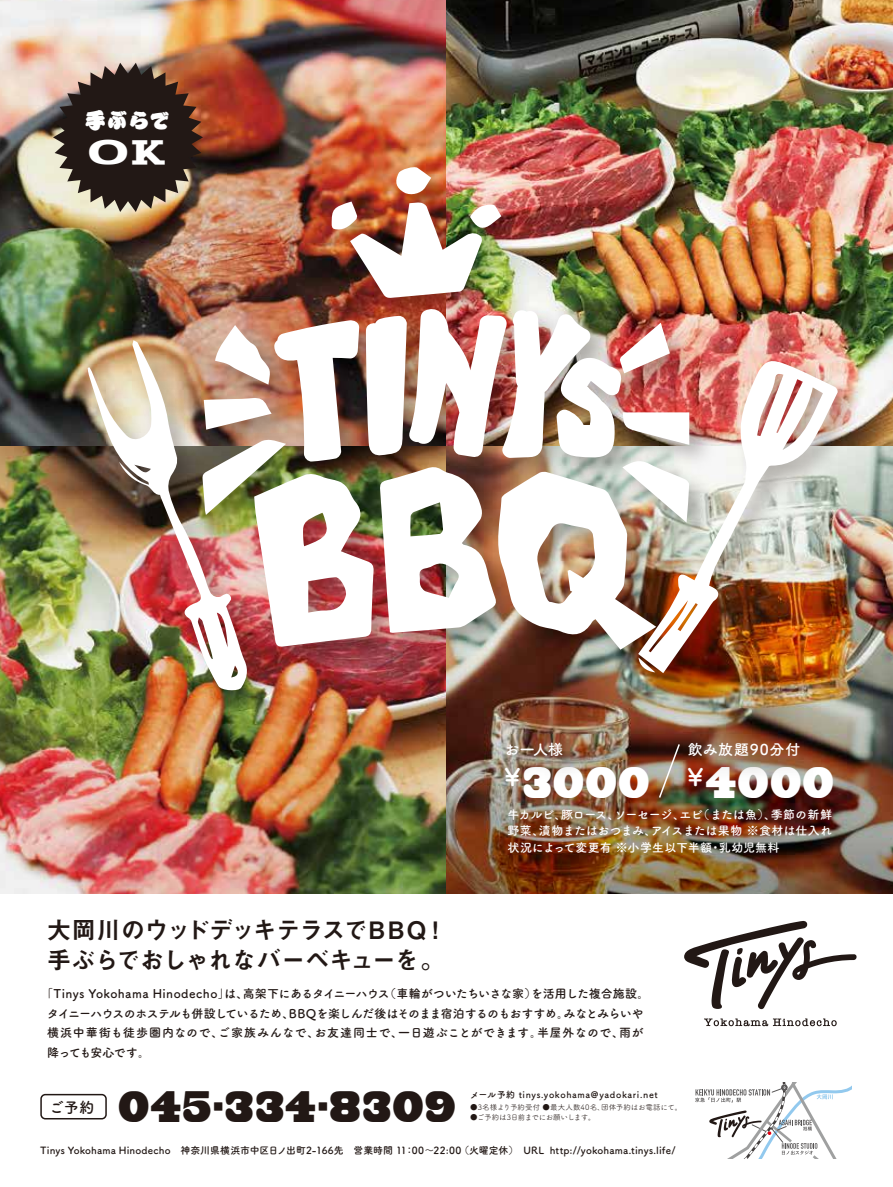
<style>
.page{position:relative;width:893px;height:1187px;background:#fff}
.page>*{position:absolute;margin:0;border:0;box-sizing:border-box;transform-origin:0 0}
.t1{font:41.25px "Blackoak Std";letter-spacing:.055em;color:#fff;scale:.5 1}
.t2{font:41.1px "Blackoak Std";letter-spacing:.06em;color:#221815;scale:.5 1}
.t3{font:38.1px "Acknowledgement";color:#fff}
.t4{font:700 24.3px "Tsuku A Rd Gothic";color:#fff}
.t5{font:24px/30px "Midashi Go Pro MB31";letter-spacing:-.02em;color:#221815}
.t6{font:21.3px "DC Kago Moji Std W12";color:#fff}
.t7{font:700 15px "Tsuku A Rd Gothic";letter-spacing:.055em;color:#fff}
.t8{font:700 15px "Tsuku A Rd Gothic";letter-spacing:.03em;color:#fff}
.t9{font:700 15px "Tsuku A Rd Gothic";color:#221815}
.t10{font:700 12px/19.5px "Tsuku A Rd Gothic";letter-spacing:-.005em;color:#221815}
.t11{font:700 12px/16.5px "Tsuku A Rd Gothic";letter-spacing:-.005em;color:#fff;text-align:justify}
.t12{font:700 9.9px "Tsuku A Rd Gothic";letter-spacing:.015em;color:#221815}
.t13{font:700 9px "Tsuku A Rd Gothic";letter-spacing:.07em;color:#221815}
.t14{font:7.5px "Tsuku A Rd Gothic";letter-spacing:.01em;color:#221815}
.t15{font:7.5px "Tsuku A Rd Gothic";letter-spacing:-.05em;color:#221815}
</style>
<div class="page">
<img style="left:0;top:0;width:893px;height:893px">
<svg style="left:53px;top:63px;width:150px;height:149px"></svg>
<svg style="left:704px;top:1018px;width:133px;height:8px"></svg>
<svg style="left:684px;top:921px;width:172px;height:88px"></svg>
<img style="left:75px;top:155px;width:796px;height:568px">
<img style="left:638px;top:358px;width:200px;height:315px">
<img style="left:88px;top:340px;width:161px;height:351px">
<img style="left:332px;top:165px;width:169px;height:133px">
<svg style="left:638px;top:657px;width:17px;height:15px"></svg>
<img style="left:202px;top:305px;width:487px;height:344px">
<div style="left:40px;top:1093px;width:67px;height:26px;border:2px solid #221815;border-radius:4px"></div>
<svg style="left:695px;top:1082px;width:157px;height:76px"></svg>
<img style="left:492px;top:730px;width:105px;height:62px">
<img style="left:676px;top:730px;width:159px;height:62px">
<svg style="left:658px;top:742px;width:23px;height:57px"></svg>
<h3 class="t6" style="left:85px;top:109px;width:87px">手ぶらで</h3>
<h3 class="t3" style="left:88px;top:133px;width:79px">OK</h3>
<h3 class="t5" style="left:47px;top:912px;width:402px">大岡川のウッドデッキテラスでBBQ！手ぶらでおしゃれなバーベキューを。</h3>
<p class="t8" style="left:504px;top:738px;width:60px">お一人様</p>
<h3 class="t4" style="left:504px;top:758px;width:18px">¥</h3>
<h1 class="t1" style="left:706px;top:754px;width:258px">4000</h1>
<p class="t7" style="left:688px;top:738px;width:114px">飲み放題90分付</p>
<h3 class="t4" style="left:688px;top:758px;width:18px">¥</h3>
<h1 class="t1" style="left:523px;top:754px;width:255px">3000</h1>
<p class="t11" style="left:508px;top:805px;width:326px">牛カルビ、豚ロース、ソーセージ、エビ（または魚）、季節の新鮮野菜、漬物またはおつまみ、アイスまたは果物 ※食材は仕入れ状況によって変更有 ※小学生以下半額・乳幼児無料</p>
<p class="t10" style="left:47px;top:983px;width:604px;text-indent:-6px">「Tinys Yokohama Hinodecho」は、高架下にあるタイニーハウス（車輪がついたちいさな家）を活用した複合施設。タイニーハウスのホステルも併設しているため、BBQを楽しんだ後はそのまま宿泊するのもおすすめ。みなとみらいや横浜中華街も徒歩圏内なので、ご家族みんなで、お友達同士で、一日遊ぶことができます。半屋外なので、雨が降っても安心です。</p>
<p class="t9" style="left:49px;top:1095px;width:47px">ご予約</p>
<h2 class="t2" style="left:118px;top:1078px;width:677px">045-334-8309</h2>
<p class="t13" style="left:470px;top:1087px;width:189px">メール予約 tinys.yokohama@yadokari.net</p>
<p class="t14" style="left:470px;top:1100px;width:214px">●3名様より予約受付 ●最大人数40名、団体予約はお電話にて。</p>
<p class="t15" style="left:470px;top:1111px;width:127px">●ご予約は3日前までにお願いします。</p>
<p class="t12" style="left:40px;top:1142px;width:637px">Tinys Yokohama Hinodecho　神奈川県横浜市中区日ノ出町2-166先　営業時間 11：00～22:00 （火曜定休）　URL http://yokohama.tinys.life/</p>
</div>
